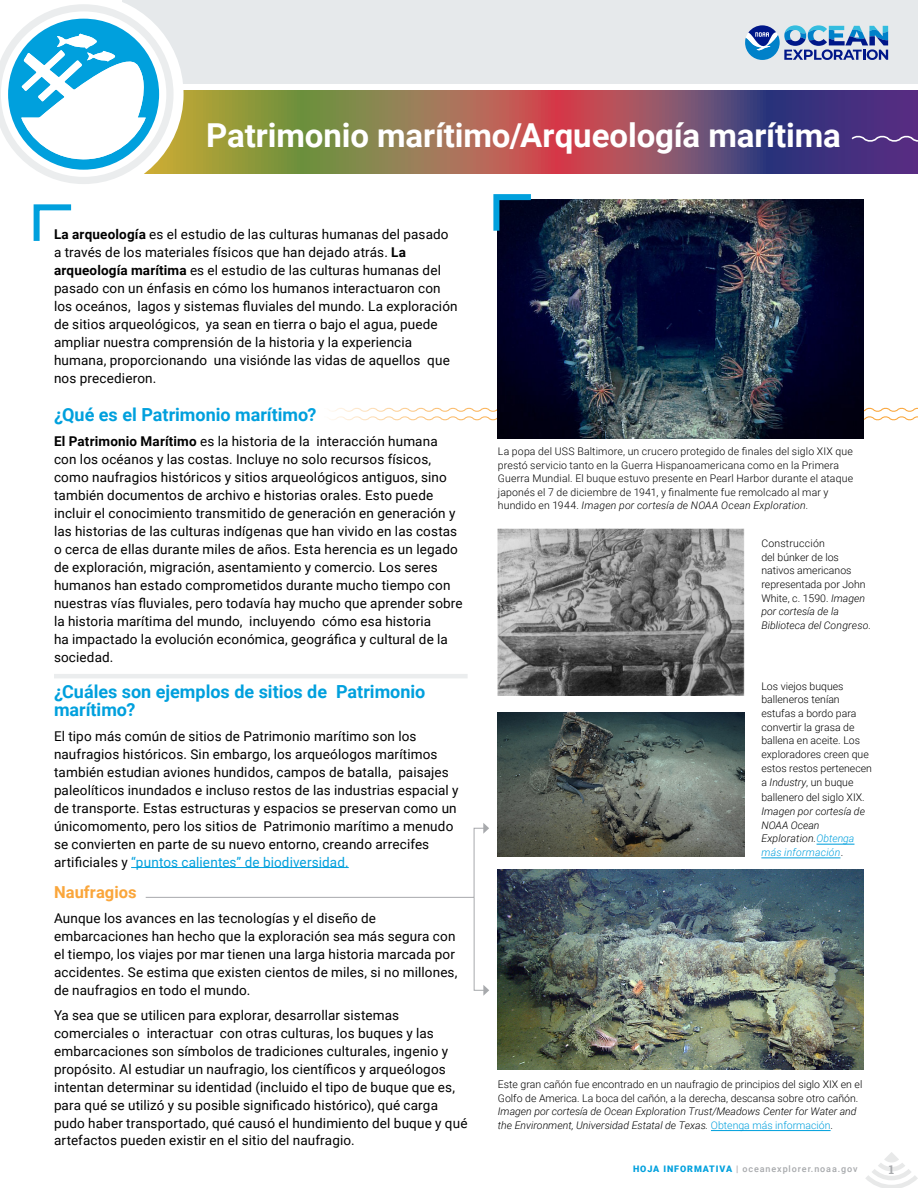
<style>
.page{position:relative;width:918px;height:1188px;background:#fff}
.page>*{position:absolute;margin:0;border:0;box-sizing:border-box;transform-origin:0 0}
.Page_Title__h1{font:700 33px "Roboto";letter-spacing:-.005em;color:#fff}
.Page_Body__P{font:700 18px/18px "Roboto";color:#00a0dd}
.Page_Sub-headers__h3{font:700 18px "Roboto";color:#00a0dd}
.Page_Body__P-2{font:700 16.5px "Roboto";letter-spacing:.005em;color:#faa63b}
.Page_Body__P-3{font:13.5px/18px "Roboto";letter-spacing:.01em;color:#000}
.t1{font:700 12px "Roboto Slab";color:#a7a9ac}
.Photo_captions{font:300 10.5px/13.5px "Roboto";color:#000}
.Photo_captions-2{font:italic 300 10.5px/13.6px "Roboto";color:#000}
.t2{font:500 9px "Roboto";letter-spacing:.1em;color:#a7a9ac}
.s1{font-weight:700}
.s2{color:#00a0dd}
.s3{font-style:italic}
.s4{font-style:normal}
.s5{font-weight:900;color:#00a0dd}
</style>
<div class="page">
<svg style="left:329px;top:406px;width:589px;height:16px"></svg>
<div style="left:122px;top:0;width:796px;height:84px;background:#e6e9eb"></div>
<svg style="left:184px;top:90px;width:734px;height:84px;background:#85615c"></svg>
<svg style="left:850px;top:134px;width:68px;height:10px"></svg>
<svg style="left:865px;top:1152px;width:53px;height:36px"></svg>
<svg style="left:745px;top:25px;width:143px;height:35px"></svg>
<svg style="left:33px;top:204px;width:39px;height:37px"></svg>
<hr style="left:131px;top:867px;width:218px;height:1px;background:#00a0dd">
<img style="left:498px;top:199px;width:366px;height:239px">
<img style="left:498px;top:529px;width:246px;height:167px">
<img style="left:498px;top:713px;width:246px;height:143px">
<svg style="left:0;top:2px;width:184px;height:182px"></svg>
<hr style="left:54px;top:674px;width:414px;height:4px;background:#ebedee">
<svg style="left:493px;top:194px;width:44px;height:43px;background:#0a2e50"></svg>
<img style="left:498px;top:870px;width:366px;height:200px">
<svg style="left:145px;top:823px;width:344px;height:173px"></svg>
<hr style="left:711px;top:1130px;width:120px;height:1px;background:#00a0dd">
<hr style="left:817px;top:844px;width:37px;height:1px;background:#00a0dd">
<hr style="left:761px;top:858px;width:79px;height:1px;background:#00a0dd">
<p class="Page_Title__h1" style="left:206px;top:112px;width:636px">Patrimonio marítimo/Arqueología marítima</p>
<p class="Page_Body__P-3" style="left:54px;top:225px;width:405px"><span class="s1">La arqueología</span> es el estudio de las culturas humanas del pasado a través de los materiales físicos que han dejado atrás. <span class="s1">La arqueología marítima</span> es el estudio de las culturas humanas del pasado con un énfasis en cómo los humanos interactuaron con los oceános, lagos y sistemas fluviales del mundo. La exploración de sitios arqueológicos, ya sean en tierra o bajo el agua, puede ampliar nuestra comprensión de la historia y la experiencia humana, proporcionando una visiónde las vidas de aquellos que nos precedieron.</p>
<h3 class="Page_Sub-headers__h3" style="left:54px;top:402px;width:264px">¿Qué es el Patrimonio marítimo?</h3>
<p class="Page_Body__P-3" style="left:54px;top:432px;width:410px"><span class="s1">El Patrimonio Marítimo</span> es la historia de la interacción humana con los océanos y las costas. Incluye no solo recursos físicos, como naufragios históricos y sitios arqueológicos antiguos, sino también documentos de archivo e historias orales. Esto puede incluir el conocimiento transmitido de generación en generación y las historias de las culturas indígenas que han vivido en las costas o cerca de ellas durante miles de años. Esta herencia es un legado de exploración, migración, asentamiento y comercio. Los seres humanos han estado comprometidos durante mucho tiempo con nuestras vías fluviales, pero todavía hay mucho que aprender sobre la historia marítima del mundo, incluyendo cómo esa historia<br>ha impactado la evolución económica, geográfica y cultural de la sociedad.</p>
<p class="Page_Body__P" style="left:54px;top:682px;width:373px">¿Cuáles son ejemplos de sitios de Patrimonio marítimo?</p>
<p class="Page_Body__P-3" style="left:54px;top:726px;width:406px">El tipo más común de sitios de Patrimonio marítimo son los naufragios históricos. Sin embargo, los arqueólogos marítimos también estudian aviones hundidos, campos de batalla, paisajes paleolíticos inundados e incluso restos de las industrias espacial y de transporte. Estas estructuras y espacios se preservan como un únicomomento, pero los sitios de Patrimonio marítimo a menudo se convierten en parte de su nuevo entorno, creando arrecifes artificiales y <span class="s2">“puntos calientes” de biodiversidad.</span></p>
<p class="Page_Body__P-2" style="left:54px;top:881px;width:84px">Naufragios</p>
<p class="Page_Body__P-3" style="left:54px;top:909px;width:405px">Aunque los avances en las tecnologías y el diseño de embarcaciones han hecho que la exploración sea más segura con el tiempo, los viajes por mar tienen una larga historia marcada por accidentes. Se estima que existen cientos de miles, si no millones, de naufragios en todo el mundo.</p>
<p class="Page_Body__P-3" style="left:54px;top:1005px;width:415px">Ya sea que se utilicen para explorar, desarrollar sistemas comerciales o interactuar con otras culturas, los buques y las embarcaciones son símbolos de tradiciones culturales, ingenio y propósito. Al estudiar un naufragio, los científicos y arqueólogos intentan determinar su identidad (incluido el tipo de buque que es, para qué se utilizó y su posible significado histórico), qué carga pudo haber transportado, qué causó el hundimiento del buque y qué artefactos pueden existir en el sitio del naufragio.</p>
<p class="Photo_captions" style="left:498px;top:445px;width:357px">La popa del USS Baltimore, un crucero protegido de finales del siglo XIX que prestó servicio tanto en la Guerra Hispanoamericana como en la Primera Guerra Mundial. El buque estuvo presente en Pearl Harbor durante el ataque japonés el 7 de diciembre de 1941, y finalmente fue remolcado al mar y hundido en 1944. <span class="s3">Imagen por cortesía de NOAA Ocean Exploration.</span></p>
<p class="Photo_captions" style="left:761px;top:537px;width:111px">Construcción<br>del búnker de los nativos americanos representada por John<br>White, c. 1590. <span class="s3">Imagen por cortesía de la<br>Biblioteca del Congreso.</span></p>
<p class="Photo_captions" style="left:761px;top:679px;width:112px">Los viejos buques balleneros tenían estufas a bordo para convertir la grasa de ballena en aceite. Los exploradores creen que estos restos pertenecen a <span class="s3">Industry</span>, un buque</p>
<p class="Photo_captions-2" style="left:761px;top:790px;width:105px"><span class="s4">ballenero del siglo XIX.<br></span>Imagen por cortesía de<br>NOAA Ocean<br>Exploration.<span class="s2">Obtenga más información</span><span class="s4">.</span></p>
<p class="Photo_captions" style="left:498px;top:1077px;width:366px">Este gran cañón fue encontrado en un naufragio de principios del siglo XIX en el Golfo de America. La boca del cañón, a la derecha, descansa sobre otro cañón.<br><span class="s3">Imagen por cortesía de Ocean Exploration Trust/Meadows Center for Water and the Environment, Universidad Estatal de Texas.</span> <span class="s2">Obtenga más información</span>.</p>
<p class="t2" style="left:633px;top:1162px;width:226px"><span class="s5">HOJA INFORMATIVA</span> | oceanexplorer.noaa.gov</p>
<p class="t1" style="left:889px;top:1161px;width:7px">1</p>
</div>
